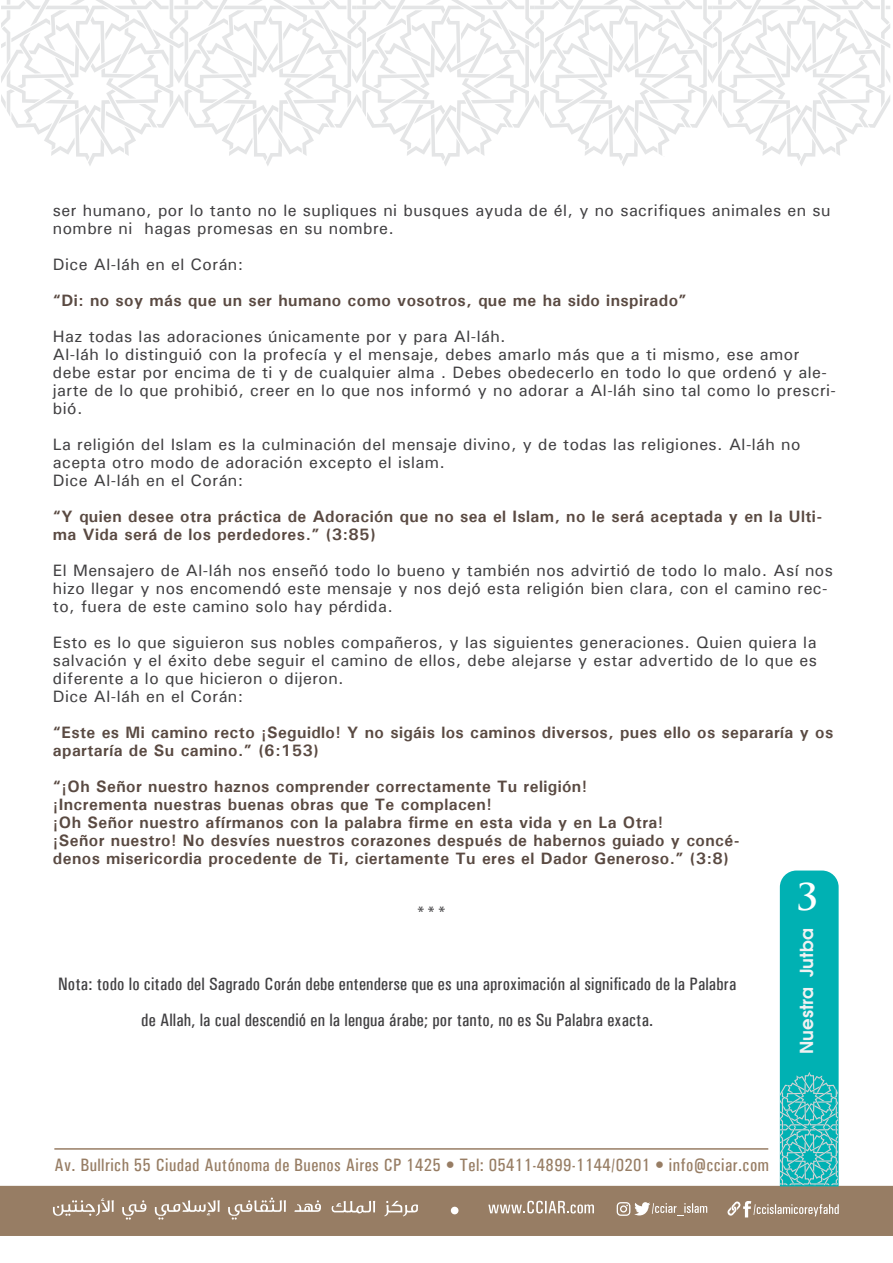
<style>
.page{position:relative;width:893px;height:1263px;background:#fff}
.page>*{position:absolute;margin:0;border:0;box-sizing:border-box;transform-origin:0 0}
.t1{font:700 36px "Trajan Pro";color:#fff}
.t2{font:500 condensed 18px/36px "Univers";letter-spacing:.01em;color:#414042;text-align:center}
.t3{font:500 condensed 18px "Univers";letter-spacing:.025em;color:#977d64}
.t4{font:600 18px "Avant Garde";color:#f1f1f2}
.t5{font:500 16.5px/18px "Univers";letter-spacing:.025em;color:#414042}
.t6{font:700 16.5px/18px "Univers";letter-spacing:.025em;color:#5a4a42}
</style>
<div class="page">
<div style="left:0;top:1184px;width:893px;height:52px;background:#977d64"></div>
<svg style="left:1px;top:0;width:889px;height:166px"></svg>
<svg style="left:780px;top:870px;width:59px;height:316px;background:#19b5b7"></svg>
<div style="left:451px;top:1207px;width:7px;height:7px;background:#fff;border-radius:50%"></div>
<svg style="left:617px;top:1202px;width:90px;height:14px"></svg>
<svg style="left:727px;top:1201px;width:112px;height:16px;background:#af9b88"></svg>
<svg style="left:488px;top:1201px;width:106px;height:12px"></svg>
<svg style="left:332px;top:1201px;width:43px;height:12px"></svg>
<svg style="left:384px;top:1201px;width:34px;height:15px"></svg>
<svg style="left:53px;top:1198px;width:61px;height:18px"></svg>
<svg style="left:122px;top:1200px;width:24px;height:19px"></svg>
<svg style="left:155px;top:1200px;width:65px;height:19px"></svg>
<svg style="left:228px;top:1197px;width:58px;height:22px"></svg>
<svg style="left:294px;top:1200px;width:27px;height:12px"></svg>
<hr style="left:54px;top:1148px;width:714px;height:2px;background:#977d64">
<p class="t5" style="left:53px;top:201px;width:779px">ser humano, por lo tanto no le supliques ni busques ayuda de él, y no sacrifiques animales en su nombre ni hagas promesas en su nombre.</p>
<p class="t5" style="left:53px;top:255px;width:192px">Dice Al-láh en el Corán:</p>
<p class="t6" style="left:53px;top:291px;width:635px">“Di: no soy más que un ser humano como vosotros, que me ha sido inspirado”</p>
<p class="t5" style="left:53px;top:327px;width:785px">Haz todas las adoraciones únicamente por y para Al-láh.<br>Al-láh lo distinguió con la profecía y el mensaje, debes amarlo más que a ti mismo, ese amor debe estar por encima de ti y de cualquier alma . Debes obedecerlo en todo lo que ordenó y ale&shy;jarte de lo que prohibió, creer en lo que nos informó y no adorar a Al-láh sino tal como lo prescri&shy;bió.</p>
<p class="t5" style="left:53px;top:435px;width:749px">La religión del Islam es la culminación del mensaje divino, y de todas las religiones. Al-láh no acepta otro modo de adoración excepto el islam.<br>Dice Al-láh en el Corán:</p>
<p class="t6" style="left:53px;top:507px;width:770px">“Y quien desee otra práctica de Adoración que no sea el Islam, no le será aceptada y en la Ulti&shy;ma Vida será de los perdedores.” (3:85)</p>
<p class="t5" style="left:53px;top:561px;width:782px">El Mensajero de Al-láh nos enseñó todo lo bueno y también nos advirtió de todo lo malo. Así nos hizo llegar y nos encomendó este mensaje y nos dejó esta religión bien clara, con el camino rec&shy;to, fuera de este camino solo hay pérdida.</p>
<p class="t5" style="left:53px;top:633px;width:766px">Esto es lo que siguieron sus nobles compañeros, y las siguientes generaciones. Quien quiera la salvación y el éxito debe seguir el camino de ellos, debe alejarse y estar advertido de lo que es diferente a lo que hicieron o dijeron.<br>Dice Al-láh en el Corán:</p>
<p class="t6" style="left:53px;top:723px;width:782px">“Este es Mi camino recto ¡Seguidlo! Y no sigáis los caminos diversos, pues ello os separaría y os apartaría de Su camino.” (6:153)</p>
<p class="t6" style="left:53px;top:777px;width:688px">“¡Oh Señor nuestro haznos comprender correctamente Tu religión!<br>¡Incrementa nuestras buenas obras que Te complacen!<br>¡Oh Señor nuestro afírmanos con la palabra firme en esta vida y en La Otra!<br>¡Señor nuestro! No desvíes nuestros corazones después de habernos guiado y concé&shy;denos misericordia procedente de Ti, ciertamente Tu eres el Dador Generoso.” (3:8)</p>
<p class="t5" style="left:415px;top:903px;width:33px">***</p>
<h1 class="t1" style="left:796px;top:875px;width:23px">3</h1>
<p class="t2" style="left:58px;top:966px;width:680px">Nota: todo lo citado del Sagrado Corán debe entenderse que es una aproximación al significado de la Palabra de Allah, la cual descendió en la lengua árabe; por tanto, no es Su Palabra exacta.</p>
<p class="t4" style="left:794px;top:1054px;width:127px;rotate:-90deg">Nuestra Jutba</p>
<p class="t3" style="left:54px;top:1154px;width:716px">Av. Bullrich 55 Ciudad Autónoma de Buenos Aires CP 1425 • Tel: 05411-4899-1144/0201 • info@cciar.com</p>
</div>
